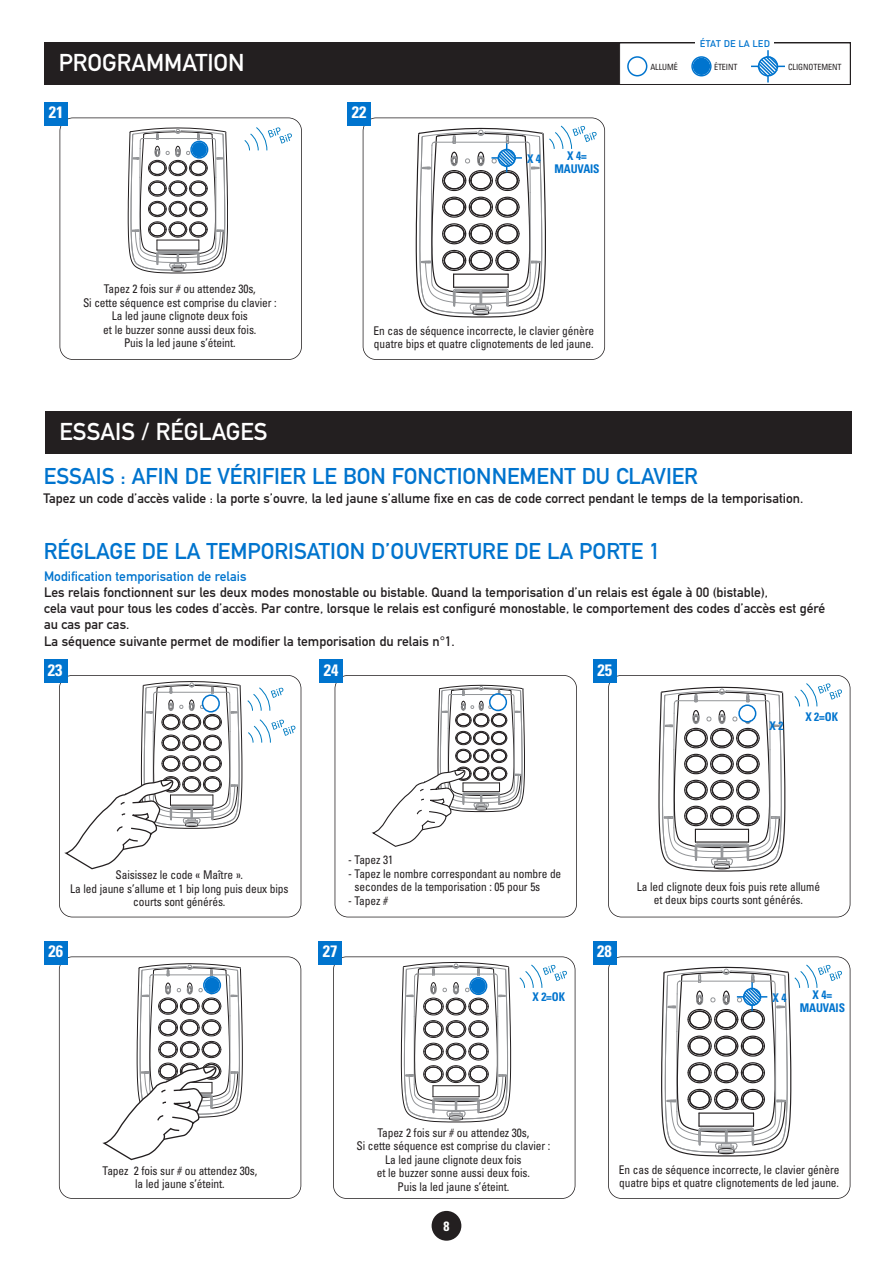
<style>
.page{position:relative;width:893px;height:1263px;background:#fff}
.page>*{position:absolute;margin:0;border:0;box-sizing:border-box;transform-origin:0 0}
.t1{font:24px "DIN Mittelschrift Std";color:#fff}
.t2{font:22.5px "DIN Mittelschrift Std";color:#0074ce}
.t3{font:700 condensed 16.5px "Univers LT Std";color:#fff}
.t4{font:13.5px/16.2px "DIN Mittelschrift Std";color:#231f20}
.t5{font:13.5px "DIN Mittelschrift Std";color:#0074ce}
.t6{font:700 condensed 13.5px "Univers LT Std";color:#fff}
.t7{font:condensed 12px/13.5px "Univers LT Std";letter-spacing:-.01em;color:#231f20;text-align:center;scale:.95 1}
.t8{font:700 condensed 12px/13.5px "Univers LT Std";letter-spacing:-.01em;color:#0074ce;text-align:center;scale:.95 1}
.t9{font:500 9.6px "DIN";color:#0074ce}
.t10{font:condensed 8.55px "Univers LT Std";letter-spacing:-.01em;color:#231f20;scale:.95 1}
</style>
<div class="page">
<div style="left:44px;top:43px;width:806px;height:42px;background:#231f20"></div>
<div style="left:45px;top:411px;width:806px;height:43px;background:#231f20"></div>
<div style="left:432px;top:1211px;width:29px;height:30px;background:#231f20;border-radius:50%"></div>
<div style="left:335px;top:675px;width:242px;height:242px;border:2px solid #231f20;border-radius:14px"></div>
<div style="left:319px;top:659px;width:24px;height:24px;background:#0074ce"></div>
<div style="left:59px;top:956px;width:242px;height:243px;border:2px solid #231f20;border-radius:14px"></div>
<div style="left:44px;top:941px;width:23px;height:23px;background:#0074ce"></div>
<div style="left:333px;top:956px;width:242px;height:243px;border:2px solid #231f20;border-radius:14px"></div>
<div style="left:318px;top:941px;width:24px;height:23px;background:#0074ce"></div>
<svg style="left:520px;top:965px;width:47px;height:23px"></svg>
<div style="left:60px;top:118px;width:242px;height:242px;border:2px solid #231f20;border-radius:14px"></div>
<div style="left:44px;top:102px;width:24px;height:24px;background:#0074ce"></div>
<svg style="left:245px;top:127px;width:47px;height:23px"></svg>
<svg style="left:103px;top:963px;width:140px;height:197px"></svg>
<svg style="left:128px;top:127px;width:100px;height:146px"></svg>
<div style="left:608px;top:675px;width:242px;height:242px;border:2px solid #231f20;border-radius:14px"></div>
<div style="left:593px;top:659px;width:24px;height:24px;background:#0074ce"></div>
<svg style="left:795px;top:683px;width:47px;height:23px"></svg>
<svg style="left:658px;top:687px;width:127px;height:184px"></svg>
<div style="left:620px;top:43px;width:230px;height:41px;background:#fff"></div>
<div style="left:619px;top:43px;width:232px;height:42px;border:1px solid #231f20"></div>
<svg style="left:627px;top:56px;width:20px;height:20px"></svg>
<svg style="left:691px;top:56px;width:21px;height:20px"></svg>
<hr style="left:751px;top:66px;width:34px;height:1px;background:#0074ce">
<hr style="left:767px;top:50px;width:2px;height:32px;background:#0074ce">
<svg style="left:756px;top:55px;width:24px;height:23px"></svg>
<div style="left:696px;top:38px;width:78px;height:12px;background:#fff"></div>
<div style="left:363px;top:118px;width:242px;height:242px;border:2px solid #231f20;border-radius:14px"></div>
<div style="left:348px;top:102px;width:23px;height:24px;background:#0074ce"></div>
<svg style="left:416px;top:126px;width:181px;height:192px"></svg>
<div style="left:59px;top:675px;width:242px;height:242px;border:2px solid #231f20;border-radius:14px"></div>
<div style="left:44px;top:659px;width:23px;height:24px;background:#0074ce"></div>
<svg style="left:65px;top:681px;width:177px;height:188px"></svg>
<svg style="left:372px;top:685px;width:153px;height:162px"></svg>
<svg style="left:248px;top:688px;width:36px;height:23px"></svg>
<svg style="left:248px;top:719px;width:47px;height:24px"></svg>
<svg style="left:401px;top:962px;width:110px;height:160px"></svg>
<div style="left:608px;top:956px;width:242px;height:243px;border:2px solid #231f20;border-radius:14px"></div>
<div style="left:593px;top:941px;width:24px;height:23px;background:#0074ce"></div>
<svg style="left:661px;top:965px;width:181px;height:191px"></svg>
<h1 class="t1" style="left:59px;top:54px;width:187px">PROGRAMMATION</h1>
<h3 class="t3" style="left:49px;top:107px;width:16px">21</h3>
<p class="t7" style="left:83px;top:283px;width:205px">Tapez 2 fois sur # ou attendez 30s,<br>Si cette séquence est comprise du clavier :<br>La led jaune clignote deux fois<br>et le buzzer sonne aussi deux fois.<br>Puis la led jaune s’éteint.</p>
<h1 class="t1" style="left:60px;top:423px;width:210px">ESSAIS / RÉGLAGES</h1>
<h3 class="t3" style="left:352px;top:107px;width:16px">22</h3>
<p class="t8" style="left:527px;top:153px;width:16px">X4</p>
<p class="t8" style="left:554px;top:150px;width:49px">X 4=<br>MAUVAIS</p>
<p class="t9" style="left:700px;top:38px;width:72px">ÉTAT DE LA LED</p>
<p class="t10" style="left:650px;top:63px;width:31px">ALLUMÉ</p>
<p class="t10" style="left:714px;top:63px;width:26px">ÉTEINT</p>
<p class="t10" style="left:788px;top:63px;width:58px">CLIGNOTEMENT</p>
<p class="t7" style="left:374px;top:325px;width:234px;text-align:left">En cas de séquence incorrecte, le clavier génère quatre bips et quatre clignotements de led jaune.</p>
<h2 class="t2" style="left:44px;top:467px;width:656px">ESSAIS : AFIN DE VÉRIFIER LE BON FONCTIONNEMENT DU CLAVIER</h2>
<p class="t4" style="left:44px;top:491px;width:761px">Tapez un code d’accès valide : la porte s’ouvre, la led jaune s’allume fixe en cas de code correct pendant le temps de la temporisation.</p>
<h2 class="t2" style="left:44px;top:542px;width:618px">RÉGLAGE DE LA TEMPORISATION D’OUVERTURE DE LA PORTE 1</h2>
<p class="t5" style="left:44px;top:571px;width:204px">Modification temporisation de relais</p>
<p class="t4" style="left:44px;top:585px;width:783px">Les relais fonctionnent sur les deux modes monostable ou bistable. Quand la temporisation d’un relais est égale à 00 (bistable),<br>cela vaut pour tous les codes d’accès. Par contre, lorsque le relais est configuré monostable, le comportement des codes d’accès est géré au cas par cas.<br>La séquence suivante permet de modifier la temporisation du relais n°1.</p>
<h3 class="t3" style="left:597px;top:664px;width:16px">25</h3>
<h3 class="t3" style="left:48px;top:664px;width:16px">23</h3>
<h3 class="t3" style="left:324px;top:664px;width:16px">24</h3>
<p class="t8" style="left:770px;top:720px;width:16px">X2</p>
<p class="t8" style="left:805px;top:711px;width:36px">X 2=OK</p>
<p class="t7" style="left:70px;top:869px;width:231px">Saisissez le code « Maître ».<br>La led jaune s’allume et 1 bip long puis deux bips courts sont générés.</p>
<p class="t7" style="left:348px;top:854px;width:49px">- Tapez 31</p>
<p class="t7" style="left:355px;top:868px;width:219px;text-align:left;text-indent:-6px">- Tapez le nombre correspondant au nombre de secondes de la temporisation : 05 pour 5s</p>
<p class="t7" style="left:348px;top:895px;width:44px">- Tapez #</p>
<h3 class="t3" style="left:48px;top:945px;width:16px">26</h3>
<h3 class="t3" style="left:323px;top:945px;width:16px">27</h3>
<p class="t8" style="left:532px;top:991px;width:36px">X 2=OK</p>
<h3 class="t3" style="left:597px;top:945px;width:16px">28</h3>
<p class="t7" style="left:637px;top:881px;width:194px">La led clignote deux fois puis rete allumé et deux bips courts sont générés.</p>
<p class="t8" style="left:772px;top:992px;width:16px">X4</p>
<p class="t8" style="left:800px;top:988px;width:49px">X 4=<br>MAUVAIS</p>
<p class="t7" style="left:103px;top:1165px;width:164px">Tapez 2 fois sur # ou attendez 30s, la led jaune s’éteint.</p>
<p class="t7" style="left:357px;top:1127px;width:205px">Tapez 2 fois sur # ou attendez 30s,<br>Si cette séquence est comprise du clavier :<br>La led jaune clignote deux fois<br>et le buzzer sonne aussi deux fois.<br>Puis la led jaune s’éteint.</p>
<p class="t6" style="left:443px;top:1221px;width:7px">8</p>
<p class="t7" style="left:619px;top:1164px;width:234px;text-align:left">En cas de séquence incorrecte, le clavier génère quatre bips et quatre clignotements de led jaune.</p>
</div>
